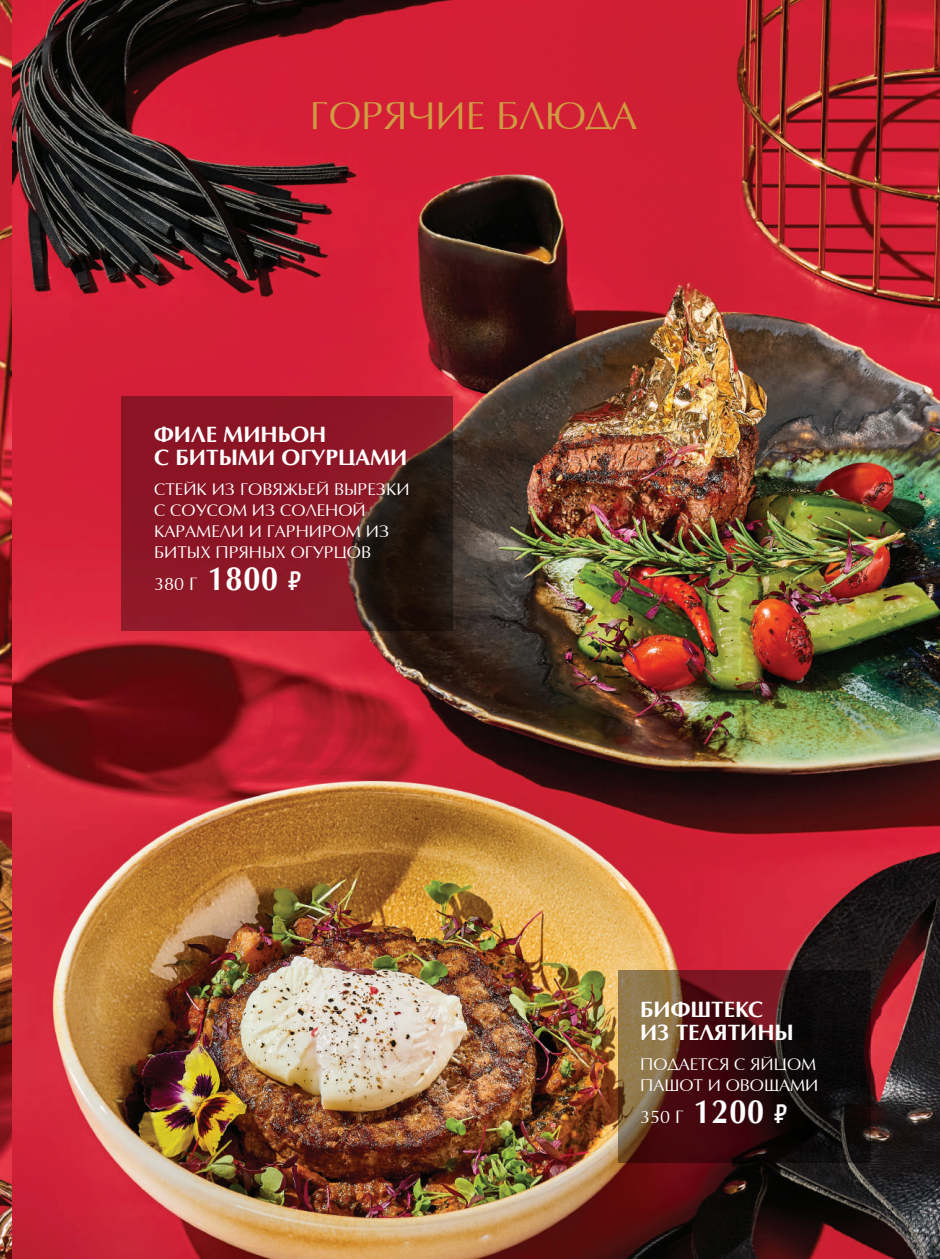
<style>
.page{position:relative;width:940px;height:1259px;background:#fff}
.page>*{position:absolute;margin:0;border:0;box-sizing:border-box;transform-origin:0 0}
.t1{font:39px "AG Opus";color:#cf9c41}
.t2{font:700 22.65px/22.6px "AG Opus";color:#fff}
.t3{font:18px "AG Opus";color:#fff}
.t4{font:16.95px/21.1px "AG Opus";color:#fff}
.s1{font-weight:700;font-size:33.9px}
.s2{font-family:"PT Rouble Decorative";font-size:26.4px}
</style>
<div class="page">
<img style="left:0;top:0;width:940px;height:1259px">
<svg style="left:619px;top:970px;width:252px;height:193px"></svg>
<svg style="left:121px;top:395px;width:332px;height:235px;fill:#8b1524"></svg>
<h1 class="t1" style="left:310px;top:96px;width:329px">ГОРЯЧИЕ БЛЮДА</h1>
<h2 class="t2" style="left:154px;top:423px;width:255px">ФИЛЕ МИНЬОН<br>С БИТЫМИ ОГУРЦАМИ</h2>
<p class="t4" style="left:154px;top:479px;width:257px">СТЕЙК ИЗ ГОВЯЖЬЕЙ ВЫРЕЗКИ<br>С СОУСОМ ИЗ СОЛЕНОЙ<br>КАРАМЕЛИ И ГАРНИРОМ ИЗ<br>БИТЫХ ПРЯНЫХ ОГУРЦОВ</p>
<p class="t3" style="left:154px;top:575px;width:149px">380 Г <span class="s1">1800</span> <span class="s2">м</span></p>
<h2 class="t2" style="left:640px;top:998px;width:155px">БИФШТЕКС<br>ИЗ ТЕЛЯТИНЫ</h2>
<p class="t4" style="left:640px;top:1054px;width:180px">ПОДАЕТСЯ С ЯЙЦОМ<br>ПАШОТ И ОВОЩАМИ</p>
<p class="t3" style="left:640px;top:1107px;width:149px">350 Г <span class="s1">1200</span> <span class="s2">м</span></p>
</div>
